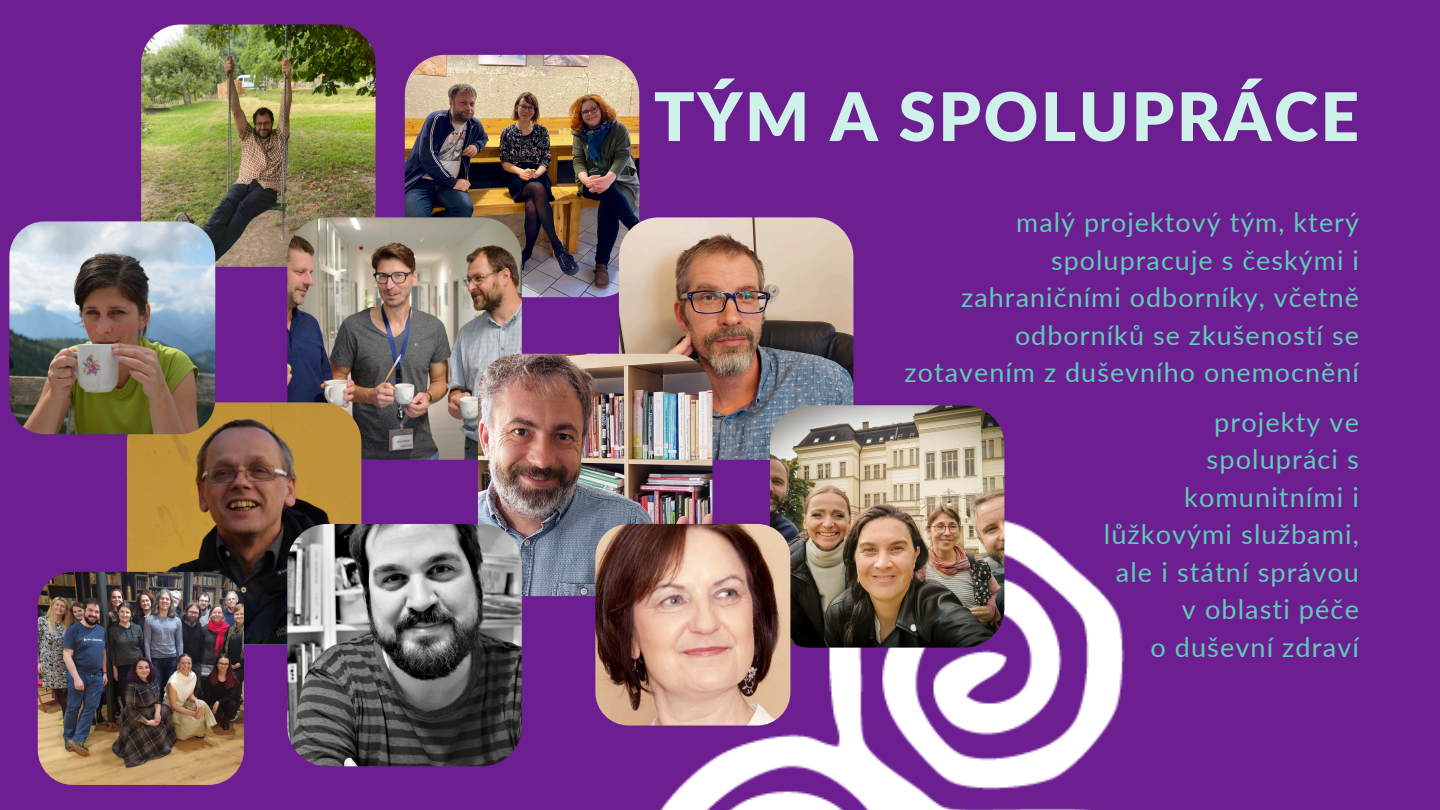
<style>
.page{position:relative;width:1440px;height:810px;background:#6d1e91}
.page>*{position:absolute;margin:0;border:0;box-sizing:border-box;transform-origin:0 0}
.t1{font:900 67px "Lato Latin";letter-spacing:.04em;color:#cef1e9}
.t2{font:27.1px/37.5px "Lato";letter-spacing:.04em;color:#5fccb7;text-align:right}
.t3{font:26.9px/37.5px "Lato";letter-spacing:.04em;color:#5fccb7;text-align:right}
</style>
<div class="page">
<img style="left:141px;top:25px;width:235px;height:242px;border-radius:40px">
<img style="left:405px;top:55px;width:234px;height:242px;border-radius:40px">
<img style="left:619px;top:217px;width:234px;height:243px;border-radius:40px">
<img style="left:287px;top:217px;width:235px;height:243px;border-radius:40px">
<img style="left:478px;top:354px;width:234px;height:242px;border-radius:40px">
<img style="left:127px;top:403px;width:234px;height:242px;border-radius:40px">
<img style="left:9px;top:221px;width:206px;height:213px;border-radius:35px">
<img style="left:38px;top:572px;width:206px;height:213px;border-radius:35px">
<img style="left:287px;top:524px;width:235px;height:242px;border-radius:40px">
<img style="left:640px;top:516px;width:485px;height:294px">
<img style="left:770px;top:405px;width:234px;height:243px;border-radius:40px">
<img style="left:595px;top:524px;width:195px;height:202px;border-radius:33px">
<p class="t1" style="left:654px;top:87px;width:707px">TÝM A SPOLUPRÁCE</p>
<p class="t3" style="left:905px;top:203px;width:456px">malý projektový tým, který spolupracuje s českými i zahraničními odborníky, včetně odborníků se zkušeností se zotavením z duševního onemocnění</p>
<p class="t2" style="left:1104px;top:402px;width:257px">projekty ve spolupráci s komunitními i lůžkovými službami,</p>
<p class="t2" style="left:1116px;top:552px;width:244px">ale i státní správou</p>
<p class="t2" style="left:1182px;top:590px;width:179px">v oblasti péče</p>
<p class="t2" style="left:1150px;top:627px;width:210px">o duševní zdraví</p>
</div>
